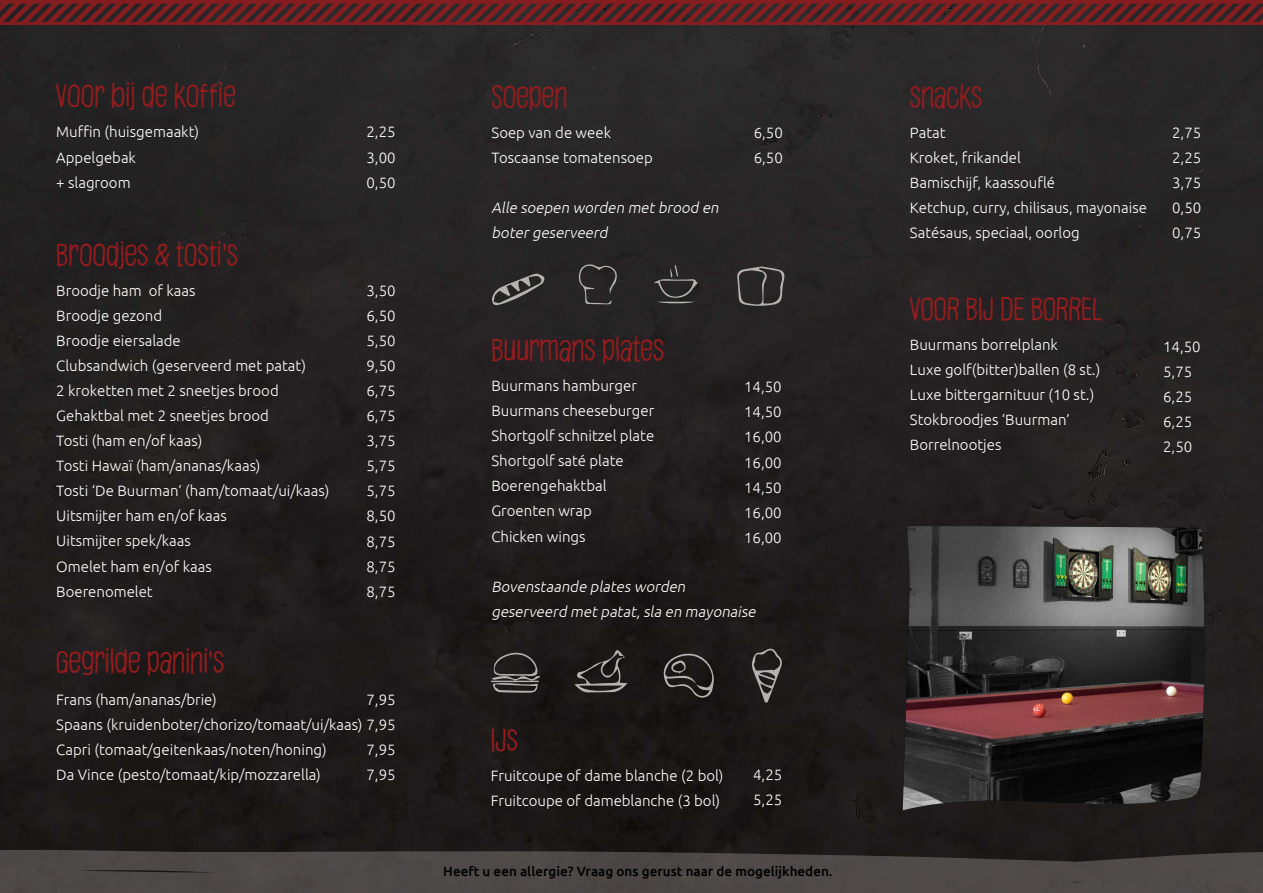
<style>
.page{position:relative;width:1263px;height:893px;background:#fff}
.page>*{position:absolute;margin:0;border:0;box-sizing:border-box;transform-origin:0 0}
.t1{font:28.5px "Justaword";color:#961c1f}
.t2{font:300 15px/25px "Ubuntu";color:#fff}
.t3{font:italic 300 15px/25px "Ubuntu";color:#fff}
.t4{font:500 13.5px "Ubuntu";color:#000}
</style>
<div class="page">
<img style="left:0;top:25px;width:1263px;height:818px">
<svg style="left:0;top:843px;width:1263px;height:50px;background:#423e3c"></svg>
<svg style="left:0;top:4px;width:1263px;height:18px;background:#5a2224"></svg>
<hr style="left:0;top:22px;width:1263px;height:3px;background:#961c1f">
<svg style="left:0;top:0;width:1263px;height:4px;background:#801d20"></svg>
<svg style="left:492px;top:273px;width:53px;height:33px;background:#464344"></svg>
<svg style="left:737px;top:266px;width:48px;height:40px;background:#413e3e"></svg>
<svg style="left:578px;top:263px;width:39px;height:41px;background:#363434"></svg>
<svg style="left:654px;top:265px;width:44px;height:39px;background:#373536"></svg>
<svg style="left:574px;top:649px;width:53px;height:44px;background:#383432"></svg>
<svg style="left:660px;top:650px;width:54px;height:50px;background:#322e2d"></svg>
<svg style="left:491px;top:651px;width:49px;height:42px;background:#423d3d"></svg>
<svg style="left:752px;top:647px;width:30px;height:55px;background:#423e3c"></svg>
<img style="left:903px;top:524px;width:302px;height:286px">
<h1 class="t1" style="left:56px;top:72px;width:181px">VOOR BIJ DE KOFFIFFIIFIE</h1>
<h1 class="t1" style="left:910px;top:73px;width:74px">SNACKS</h1>
<h1 class="t1" style="left:492px;top:73px;width:78px">SOEPEN</h1>
<p class="t2" style="left:56px;top:119px;width:144px">Muffin (huisgemaakt)<br>Appelgebak<br>+ slagroom</p>
<p class="t2" style="left:910px;top:120px;width:238px">Patat<br>Kroket, frikandel<br>Bamischijf, kaassouflé<br>Ketchup, curry, chilisaus, mayonaise<br>Satésaus, speciaal, oorlog</p>
<p class="t2" style="left:492px;top:120px;width:163px">Soep van de week<br>Toscaanse tomatensoep</p>
<p class="t3" style="left:492px;top:195px;width:232px">Alle soepen worden met brood en botergeserveerd</p>
<p class="t2" style="left:366px;top:119px;width:31px;text-align:justify">2,25<br>3,00<br>0,50</p>
<p class="t2" style="left:754px;top:120px;width:31px">6,50<br>6,50</p>
<p class="t2" style="left:1172px;top:120px;width:31px;text-align:justify">2,75<br>2,25<br>3,75<br>0,50<br>0,75</p>
<h1 class="t1" style="left:56px;top:231px;width:183px">BROODJES &amp; TOSTI’'S</h1>
<p class="t2" style="left:56px;top:278px;width:275px">Broodje ham of kaas<br>Broodje gezond<br>Broodje eiersalade<br>Clubsandwich (geserveerd met patat)<br>2 kroketten met 2 sneetjes brood<br>Gehaktbal met 2 sneetjes brood<br>Tosti (ham en/of kaas)<br>Tosti Hawaï (ham/ananas/kaas)<br>Tosti ‘De Buurman’ (ham/tomaat/ui/kaas)<br>Uitsmijter ham en/of kaas<br>Uitsmijter spek/kaas<br>Omelet ham en/of kaas<br>Boerenomelet</p>
<h1 class="t1" style="left:56px;top:639px;width:169px">GEGRILDE PANINI’'S</h1>
<p class="t2" style="left:366px;top:278px;width:31px;text-align:justify">3,50<br>6,50<br>5,50<br>9,50<br>6,75<br>6,75<br>3,75<br>5,75<br>5,75<br>8,50<br>8,75<br>8,75<br>8,75</p>
<p class="t2" style="left:56px;top:687px;width:341px">Frans (ham/ananas/brie)<br>Spaans (kruidenboter/chorizo/tomaat/ui/kaas) 7,95<br>Capri (tomaat/geitenkaas/noten/honing)<br>Da Vince (pesto/tomaat/kip/mozzarella)</p>
<p class="t2" style="left:366px;top:687px;width:31px">7,95</p>
<p class="t2" style="left:366px;top:737px;width:31px">7,95<br>7,95</p>
<h1 class="t1" style="left:491px;top:326px;width:174px">BUURMANS PLATES</h1>
<p class="t2" style="left:491px;top:373px;width:164px">Buurmans hamburger<br>Buurmans cheeseburger<br>Shortgolf schnitzel plate<br>Shortgolf saté plate<br>Boerengehaktbal<br>Groenten wrap<br>Chicken wings</p>
<p class="t3" style="left:491px;top:573px;width:269px">Bovenstaande plates worden geserveerd met patat,sla en mayonaise</p>
<p class="t2" style="left:744px;top:374px;width:39px;text-align:justify">14,50<br>14,50<br>16,00<br>16,00<br>14,50<br>16,00<br>16,00</p>
<h1 class="t1" style="left:491px;top:716px;width:28px">IJS</h1>
<p class="t2" style="left:491px;top:763px;width:234px">Fruitcoupe of dame blanche (2 bol)<br>Fruitcoupe of dameblanche (3 bol)</p>
<p class="t2" style="left:753px;top:762px;width:31px">4,25<br>5,25</p>
<p class="t4" style="left:443px;top:863px;width:391px">Heeft u een allergie? Vraag ons gerust naar de mogelijkheden.</p>
<h1 class="t1" style="left:910px;top:285px;width:194px">VOOR BIJ DE BORREL</h1>
<p class="t2" style="left:910px;top:332px;width:192px">Buurmans borrelplank<br>Luxe golf(bitter)ballen (8 st.)<br>Luxe bittergarnituur (10 st.)<br>Stokbroodjes ‘Buurman’<br>Borrelnootjes</p>
<p class="t2" style="left:1163px;top:333px;width:39px">14,50<br>5,75<br>6,25<br>6,25<br>2,50</p>
</div>
